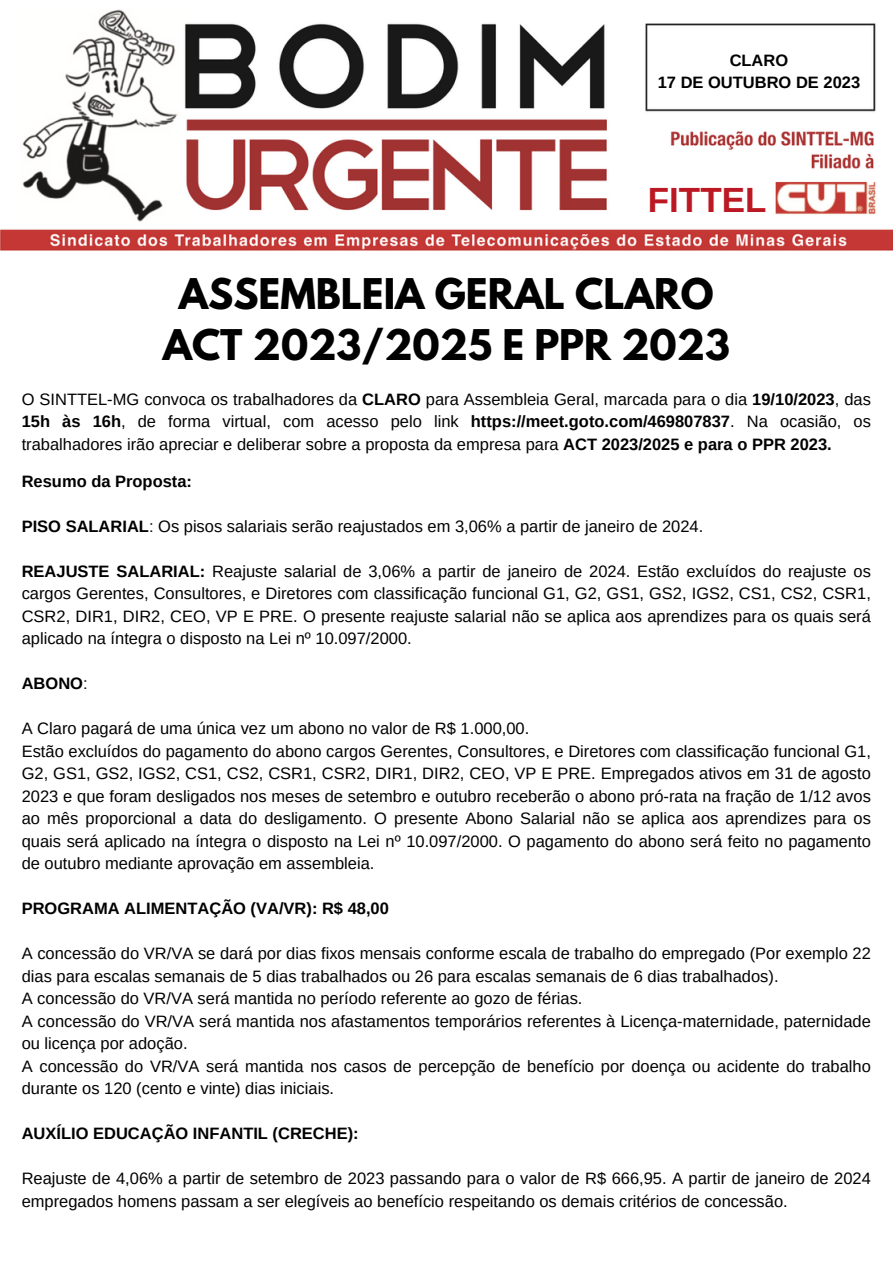
<style>
.page{position:relative;width:893px;height:1264px;background:#fff}
.page>*{position:absolute;margin:0;border:0;box-sizing:border-box;transform-origin:0 0}
.t1{font:700 37.5px "League Spartan";color:#000}
.t2{font:700 34.95px "Arimo";color:#bc1823}
.t3{font:16.5px/22.5px "Arimo";color:#000}
.t4{font:700 16.5px "Arimo";color:#000}
.s1{font-weight:700}
.s2{font-weight:400}
</style>
<div class="page">
<img style="left:0;top:9px;width:892px;height:242px">
<div style="left:630px;top:179px;width:136px;height:41px;background:#fff"></div>
<p class="t4" style="left:729px;top:51px;width:60px">CLARO</p>
<p class="t4" style="left:657px;top:73px;width:204px">17 DE OUTUBRO DE 2023</p>
<p class="t2" style="left:648px;top:180px;width:120px">FITTEL</p>
<p class="t1" style="left:179px;top:275px;width:536px">ASSEMBLEIA GERAL CLARO</p>
<p class="t1" style="left:163px;top:326px;width:568px">ACT 2023/2025 E PPR 2023</p>
<p class="t3" style="left:22px;top:387px;width:850px;text-align:justify">O SINTTEL-MG convoca os trabalhadores da <span class="s1">CLARO</span> para Assembleia Geral, marcada para o dia <span class="s1">19/10/2023</span>, das <span class="s1">15h às 16h</span>, de forma virtual, com acesso pelo link <span class="s1">https://meet.goto.com/469807837</span>. Na ocasião, os trabalhadores irão apreciar e deliberar sobre a proposta da empresa para <span class="s1">ACT 2023/2025 e para o PPR 2023.</span></p>
<p class="t4" style="left:22px;top:472px;width:172px">Resumo da Proposta:</p>
<p class="t3" style="left:22px;top:515px;width:683px"><span class="s1">PISO SALARIAL</span>: Os pisos salariais serão reajustados em 3,06% a partir de janeiro de 2024.</p>
<p class="t3" style="left:22px;top:560px;width:850px;text-align:justify"><span class="s1">REAJUSTE SALARIAL:</span> Reajuste salarial de 3,06% a partir de janeiro de 2024. Estão excluídos do reajuste os cargos Gerentes, Consultores, e Diretores com classificação funcional G1, G2, GS1, GS2, IGS2, CS1, CS2, CSR1, CSR2, DIR1, DIR2, CEO, VP E PRE. O presente reajuste salarial não se aplica aos aprendizes para os quais será aplicado na íntegra o disposto na Lei nº 10.097/2000.</p>
<p class="t4" style="left:22px;top:674px;width:67px">ABONO<span class="s2">:</span></p>
<p class="t3" style="left:22px;top:717px;width:509px">A Claro pagará de uma única vez um abono no valor de R$ 1.000,00.</p>
<p class="t3" style="left:22px;top:739px;width:850px;text-align:justify">Estão excluídos do pagamento do abono cargos Gerentes, Consultores, e Diretores com classificação funcional G1, G2, GS1, GS2, IGS2, CS1, CS2, CSR1, CSR2, DIR1, DIR2, CEO, VP E PRE. Empregados ativos em 31 de agosto 2023 e que foram desligados nos meses de setembro e outubro receberão o abono pró-rata na fração de 1/12 avos ao mês proporcional a data do desligamento. O presente Abono Salarial não se aplica aos aprendizes para os quais será aplicado na íntegra o disposto na Lei nº 10.097/2000. O pagamento do abono será feito no pagamento de outubro mediante aprovação em assembleia.</p>
<p class="t4" style="left:22px;top:899px;width:369px">PROGRAMA ALIMENTAÇÃO (VA/VR): R$ 48,00</p>
<p class="t3" style="left:22px;top:942px;width:850px">A concessão do VR/VA se dará por dias fixos mensais conforme escala de trabalho do empregado (Por exemplo 22 dias para escalas semanais de 5 dias trabalhados ou 26 para escalas semanais de 6 dias trabalhados).</p>
<p class="t3" style="left:22px;top:987px;width:562px">A concessão do VR/VA será mantida no período referente ao gozo de férias.</p>
<p class="t3" style="left:22px;top:1009px;width:850px">A concessão do VR/VA será mantida nos afastamentos temporários referentes à Licença-maternidade, paternidade ou licença por adoção.</p>
<p class="t3" style="left:22px;top:1054px;width:850px">A concessão do VR/VA será mantida nos casos de percepção de benefício por doença ou acidente do trabalho durante os 120 (cento e vinte) dias iniciais.</p>
<p class="t4" style="left:22px;top:1124px;width:338px">AUXÍLIO EDUCAÇÃO INFANTIL (CRECHE):</p>
<p class="t3" style="left:22px;top:1167px;width:850px">Reajuste de 4,06% a partir de setembro de 2023 passando para o valor de R$ 666,95. A partir de janeiro de 2024 empregados homens passam a ser elegíveis ao benefício respeitando os demais critérios de concessão.</p>
</div>
